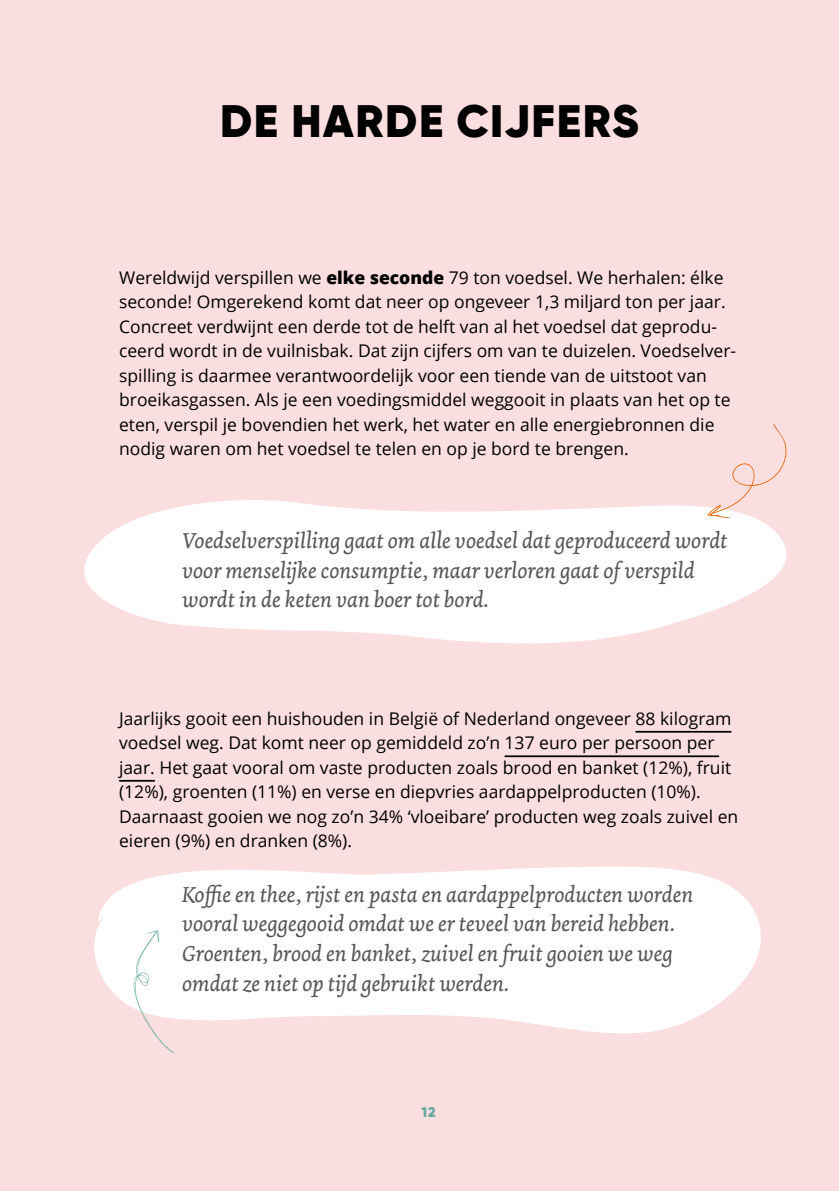
<style>
.page{position:relative;width:839px;height:1191px;background:#fff}
.page>*{position:absolute;margin:0;border:0;box-sizing:border-box;transform-origin:0 0}
.t1{font:900 45.5px "Gilroy";letter-spacing:.035em;color:#000}
.t2{font:italic 22.75px/29.8px "Dolly Pro";color:#575756}
.t3{font:17.5px/24.5px "Open Sans";color:#000}
.t4{font:900 14px "Gilroy";color:#68aba1}
.s1{font-weight:800}
</style>
<div class="page">
<div style="left:0;top:0;width:838px;height:1191px;background:#fbdfe0"></div>
<svg style="left:84px;top:500px;width:703px;height:144px;fill:#fff"></svg>
<svg style="left:94px;top:867px;width:667px;height:166px;background:#fefafa"></svg>
<svg style="left:133px;top:930px;width:41px;height:123px"></svg>
<svg style="left:707px;top:424px;width:80px;height:94px"></svg>
<hr style="left:635px;top:731px;width:96px;height:1px;background:#000">
<hr style="left:504px;top:755px;width:215px;height:2px;background:#000">
<hr style="left:119px;top:780px;width:36px;height:1px;background:#000">
<h1 class="t1" style="left:220px;top:92px;width:420px">DE HARDE CIJFERS</h1>
<p class="t3" style="left:119px;top:264px;width:618px">Wereldwijd verspillen we <span class="s1">elke seconde</span> 79 ton voedsel. We herhalen: élke seconde! Omgerekend komt dat neer op ongeveer 1,3 miljard ton per jaar.<br>Concreet verdwijnt een derde tot de helft van al het voedsel dat geprodu&shy;ceerd wordt in de vuilnisbak. Dat zijn cijfers om van te duizelen. Voedselver&shy;spilling is daarmee verantwoordelijk voor een tiende van de uitstoot van broeikasgassen. Als je een voedingsmiddel weggooit in plaats van het op te eten, verspil je bovendien het werk, het water en alle energiebronnen die nodig waren om het voedsel te telen en op je bord te brengen.</p>
<h2 class="t2" style="left:182px;top:525px;width:546px">Voedselverspilling gaat om alle voedsel dat geproduceerd wordt voor menselijke consumptie, maar verloren gaat of verspild wordt in de keten van boer tot bord.</h2>
<p class="t3" style="left:119px;top:705px;width:620px">Jaarlijks gooit een huishouden in België of Nederland ongeveer 88 kilogram voedsel weg. Dat komt neer op gemiddeld zo’n 137 euro per persoon per jaar. Het gaat vooral om vaste producten zoals brood en banket (12%), fruit (12%), groenten (11%) en verse en diepvries aardappelproducten (10%).<br>Daarnaast gooien we nog zo’n 34% ‘vloeibare’ producten weg zoals zuivel en eieren (9%) en dranken (8%).</p>
<h2 class="t2" style="left:182px;top:879px;width:512px">Koffie en thee, rijst en pasta en aardappelproducten worden vooral weggegooid omdat we er teveel van bereid hebben.<br>Groenten, brood en banket, zuivel en fruit gooien we weg omdat ze niet op tijd gebruikt werden.</h2>
<p class="t4" style="left:421px;top:1103px;width:16px">12</p>
</div>
